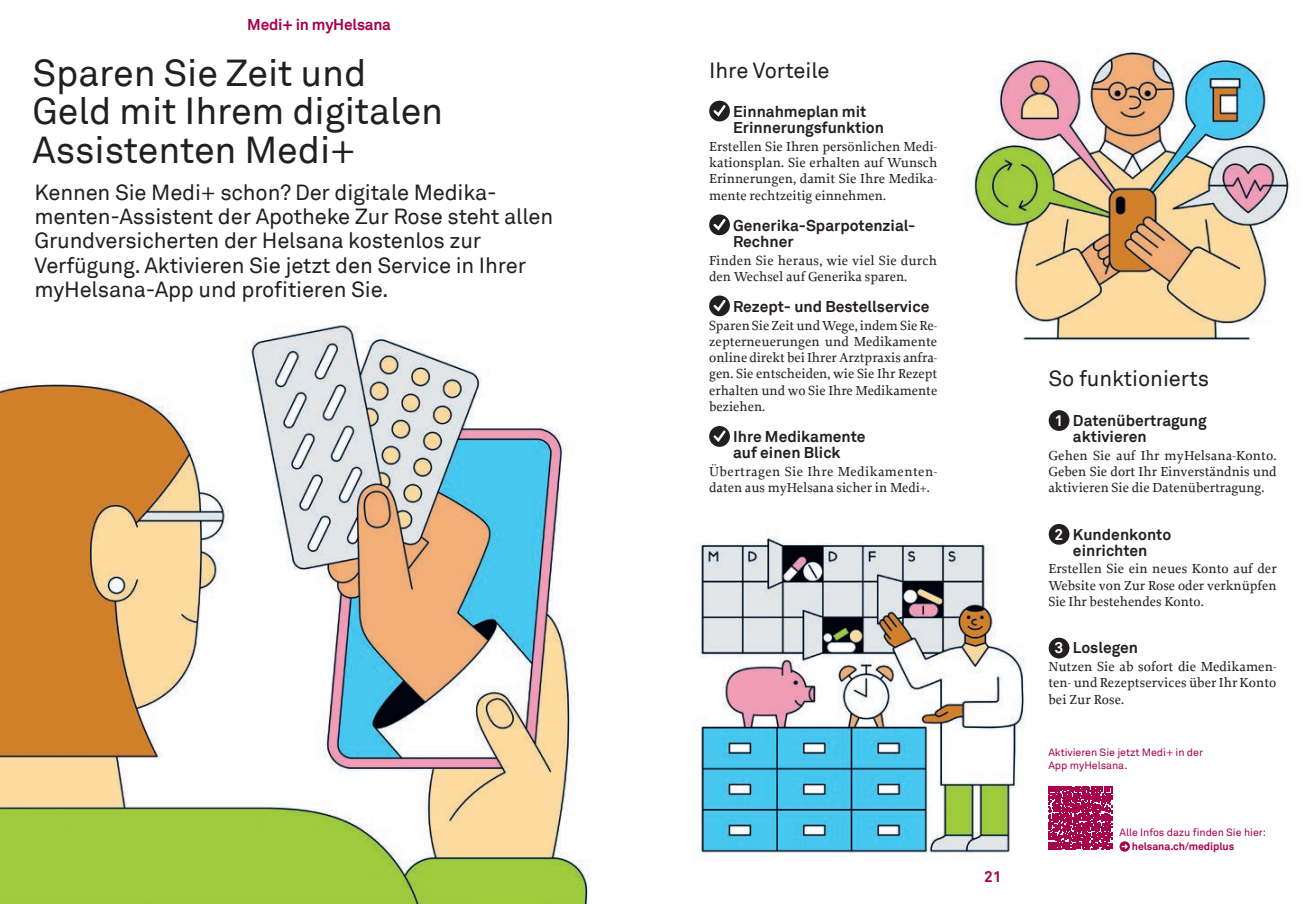
<style>
.page{position:relative;width:1312px;height:904px;background:#fff}
.page>*{position:absolute;margin:0;border:0;box-sizing:border-box;transform-origin:0 0}
.Titel_30pt{font:37.5px/38.8px "Akkurat Helsana";letter-spacing:-.005em;color:#231f20}
.Lead_17_5pt{font:21.88px/24.4px "Akkurat Helsana";letter-spacing:-.01em;color:#231f20}
.Zwischentitel_1-zeilig{font:21.88px "Akkurat Helsana";letter-spacing:-.005em;color:#231f20}
.Grundtext_Akkurat_Bold{font:700 15.62px/16.2px "Akkurat Helsana";color:#231f20}
.t1{font:700 15.62px "Akkurat Helsana";letter-spacing:-.015em;color:#a7014c}
.t2{font:700 15.62px "Akkurat Helsana";color:#fff}
.Grundtext_Proforma{font:500 13.75px/16.2px "Proforma";color:#231f20;text-align:justify}
.Grundtext_Proforma-2{font:500 13.75px/16.2px "Proforma";letter-spacing:.02em;color:#231f20}
.Bildlegende_8_5pt{font:10.62px/13.5px "Akkurat Helsana";letter-spacing:-.005em;color:#a7014c}
.Websitenlink{font:700 10.62px "Akkurat Helsana";letter-spacing:-.01em;color:#a7014c}
</style>
<div class="page">
<img style="left:968px;top:49px;width:323px;height:292px">
<img style="left:694px;top:530px;width:331px;height:324px">
<img style="left:0;top:325px;width:589px;height:579px">
<div style="left:709px;top:101px;width:20px;height:20px;background:#231f20;border-radius:50%"></div>
<svg style="left:711px;top:103px;width:16px;height:16px"></svg>
<div style="left:709px;top:214px;width:20px;height:21px;background:#231f20;border-radius:50%"></div>
<svg style="left:711px;top:217px;width:16px;height:15px"></svg>
<div style="left:709px;top:295px;width:20px;height:21px;background:#231f20;border-radius:50%"></div>
<svg style="left:711px;top:298px;width:16px;height:15px"></svg>
<div style="left:709px;top:426px;width:20px;height:21px;background:#231f20;border-radius:50%"></div>
<svg style="left:711px;top:428px;width:16px;height:16px"></svg>
<div style="left:1048px;top:410px;width:21px;height:21px;background:#231f20;border-radius:50%"></div>
<div style="left:1048px;top:524px;width:21px;height:20px;background:#231f20;border-radius:50%"></div>
<div style="left:1048px;top:637px;width:21px;height:21px;background:#231f20;border-radius:50%"></div>
<svg style="left:1048px;top:786px;width:63px;height:63px;background:#b32464"></svg>
<svg style="left:1119px;top:841px;width:10px;height:10px"></svg>
<svg style="left:1121px;top:844px;width:6px;height:4px"></svg>
<p class="t1" style="left:247px;top:15px;width:145px">Medi+ in myHelsana</p>
<p class="Titel_30pt" style="left:33px;top:53px;width:412px">Sparen Sie Zeit und<br>Geld mit Ihrem digitalen<br>Assistenten Medi+</p>
<p class="Zwischentitel_1-zeilig" style="left:709px;top:57px;width:122px">Ihre Vorteile</p>
<p class="Grundtext_Akkurat_Bold" style="left:733px;top:103px;width:152px">Einnahmeplan mit<br>Erinnerungsfunktion</p>
<p class="Grundtext_Proforma" style="left:709px;top:138px;width:230px">Erstellen Sie Ihren persönlichen Medi&shy;kationsplan. Sie erhalten auf Wunsch Erinnerungen, damit Sie Ihre Medika&shy;mente rechtzeitig einnehmen.</p>
<p class="Grundtext_Akkurat_Bold" style="left:733px;top:217px;width:184px">Generika-Sparpotenzial-<br>Rechner</p>
<p class="Grundtext_Proforma" style="left:709px;top:252px;width:229px">Finden Sie heraus, wie viel Sie durch den Wechsel auf Generika sparen.</p>
<p class="Grundtext_Akkurat_Bold" style="left:733px;top:298px;width:198px">Rezept- und Bestellservice</p>
<p class="Grundtext_Proforma" style="left:709px;top:317px;width:229px">Sparen Sie Zeit und Wege, indem Sie Re&shy;zepterneuerungen und Medikamente online direkt bei Ihrer Arztpraxis anfra&shy;gen. Sie entscheiden, wie Sie Ihr Rezept erhalten und wo Sie Ihre Medikamente beziehen.</p>
<p class="Grundtext_Akkurat_Bold" style="left:733px;top:428px;width:134px">Ihre Medikamente auf einen Blick</p>
<p class="Grundtext_Proforma-2" style="left:709px;top:463px;width:229px">Übertragen Sie Ihre Medikamenten&shy;daten aus myHelsana sicher in Medi+.</p>
<p class="Lead_17_5pt" style="left:34px;top:180px;width:520px">Kennen Sie Medi+ schon? Der digitale Medika&shy;menten-Assistent der Apotheke Zur Rose steht allen Grundversicherten der Helsana kostenlos zur Verfügung. Aktivieren Sie jetzt den Service in Ihrer myHelsana-App und profitieren Sie.</p>
<p class="t1" style="left:983px;top:867px;width:19px">21</p>
<p class="Zwischentitel_1-zeilig" style="left:1048px;top:366px;width:162px">So funktionierts</p>
<p class="t2" style="left:1054px;top:411px;width:10px">1</p>
<p class="Grundtext_Akkurat_Bold" style="left:1072px;top:412px;width:135px">Datenübertragung aktivieren</p>
<p class="Grundtext_Proforma" style="left:1048px;top:447px;width:230px">Gehen Sie auf Ihr myHelsana-Konto.<br>Geben Sie dort Ihr Einverständnis und aktivieren Sie die Datenübertragung.</p>
<p class="t2" style="left:1054px;top:524px;width:10px">2</p>
<p class="Grundtext_Akkurat_Bold" style="left:1072px;top:526px;width:100px">Kundenkonto einrichten</p>
<p class="Grundtext_Proforma" style="left:1048px;top:561px;width:230px">Erstellen Sie ein neues Konto auf der Website von Zur Rose oder verknüpfen Sie Ihr bestehendes Konto.</p>
<p class="t2" style="left:1054px;top:638px;width:10px">3</p>
<p class="Grundtext_Akkurat_Bold" style="left:1072px;top:639px;width:67px">Loslegen</p>
<p class="Grundtext_Proforma" style="left:1048px;top:658px;width:229px">Nutzen Sie ab sofort die Medikamen&shy;ten- und Rezeptservices über Ihr Konto bei Zur Rose.</p>
<p class="Bildlegende_8_5pt" style="left:1048px;top:745px;width:156px">Aktivieren Sie jetzt Medi+ in der<br>App myHelsana.</p>
<p class="Bildlegende_8_5pt" style="left:1119px;top:826px;width:148px">Alle Infos dazu finden Sie hier:</p>
<p class="Websitenlink" style="left:1131px;top:839px;width:104px">helsana.ch/mediplus</p>
</div>
